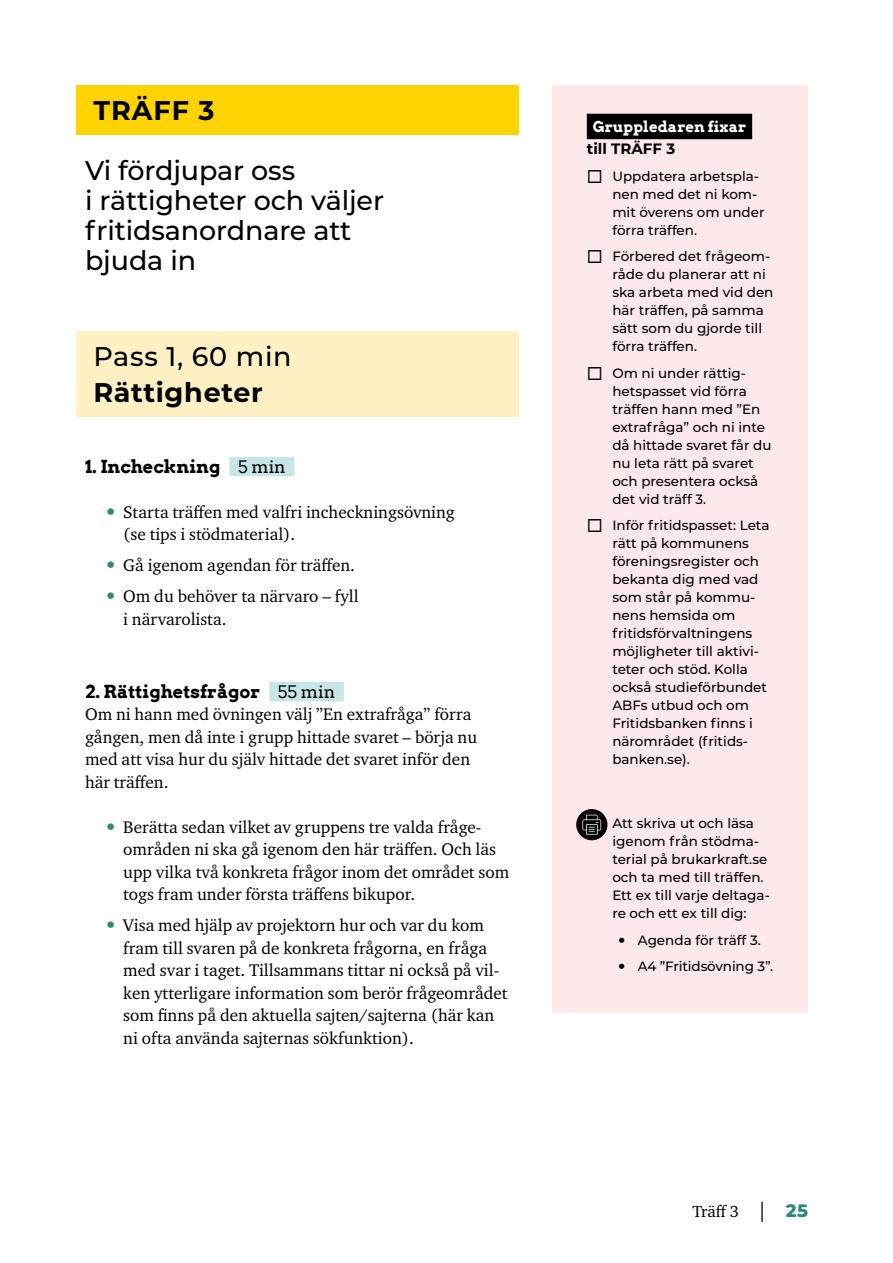
<style>
.page{position:relative;width:893px;height:1263px;background:#fff}
.page>*{position:absolute;margin:0;border:0;box-sizing:border-box;transform-origin:0 0}
.H2_Rubrik_Kraftverket{font:500 27px/30px "Montserrat";letter-spacing:-.005em;color:#000}
.H2_Pass_rubrik{font:500 27px/36px "Montserrat";letter-spacing:.025em;color:#000}
.Träffar_rubrik_1{font:700 27px "Montserrat";letter-spacing:.035em;color:#000}
.H3_Rubrik_Kraftverket{font:700 18px "Arvo";color:#000}
.Punkter_brödtext_nivå_2_med_prickar{font:17.25px/22.5px "Charter ITC Pro";color:#000}
.P_Bröd_u_i_-_Kraftverket{font:17.25px/22.5px "Charter ITC Pro";color:#000}
.träff_i_sidhuvud{font:16.5px "Charter ITC Pro";color:#000}
.H4_Rubrik_materiallista_-_Begripsam_-_i_{font:700 15px/21.6px "Arvo";color:#fff}
.P_Materiallista_-_Begripsam_-_ytterkante{font:500 13.5px/18px "Montserrat";color:#000}
.s1{font-weight:700}
.s2{font-weight:400;font-size:17.25px}
.s3{font-size:22.5px;color:#2e897c}
.s4{font-family:"Montserrat";color:#000}
.s5{font-family:"Charter ITC Pro";font-weight:400;font-size:18px}
.s6{font-size:20.25px}
.s7{font-family:"Montserrat";font-weight:800;font-size:18px;color:#2e897c}
</style>
<div class="page">
<div style="left:77px;top:85px;width:442px;height:50px;background:#ffd300"></div>
<div style="left:77px;top:331px;width:442px;height:86px;background:#fff1c4"></div>
<div style="left:229px;top:457px;width:65px;height:19px;background:#c8e6e6"></div>
<div style="left:269px;top:682px;width:75px;height:19px;background:#c8e6e6"></div>
<div style="left:553px;top:85px;width:255px;height:927px;background:#fde9e9"></div>
<div style="left:587px;top:114px;width:165px;height:25px;background:#000"></div>
<div style="left:576px;top:809px;width:31px;height:31px;background:#000;border-radius:50%"></div>
<svg style="left:582px;top:815px;width:19px;height:20px"></svg>
<p class="Träffar_rubrik_1" style="left:94px;top:91px;width:123px">TRÄFF 3</p>
<h2 class="H2_Rubrik_Kraftverket" style="left:85px;top:154px;width:300px">Vi fördjupar oss<br>i rättigheter och väljer fritidsanordnare att bjuda in</h2>
<p class="H2_Pass_rubrik" style="left:94px;top:337px;width:200px">Pass 1, 60 min<br><span class="s1">Rättigheter</span></p>
<h3 class="H3_Rubrik_Kraftverket" style="left:85px;top:455px;width:202px">1. Incheckning <span class="s2">5 min</span></h3>
<p class="Punkter_brödtext_nivå_2_med_prickar" style="left:123px;top:500px;width:333px;text-indent:-19px"><span class="s3">•</span> Starta träffen med valfri incheckningsövning (se tips i stödmaterial).</p>
<p class="Punkter_brödtext_nivå_2_med_prickar" style="left:104px;top:554px;width:252px"><span class="s3">•</span> Gå igenom agendan för träffen.</p>
<p class="Punkter_brödtext_nivå_2_med_prickar" style="left:123px;top:585px;width:237px;text-indent:-19px"><span class="s3">•</span> Om du behöver ta närvaro – fyll i närvarolista.</p>
<h3 class="H3_Rubrik_Kraftverket" style="left:85px;top:680px;width:252px">2. Rättighetsfrågor <span class="s2">55 min</span></h3>
<p class="P_Bröd_u_i_-_Kraftverket" style="left:85px;top:703px;width:394px">Om ni hann med övningen välj ”En extrafråga” förra gången, men då inte i grupp hittade svaret – börja nu med att visa hur du själv hittade det svaret inför den här träffen.</p>
<p class="Punkter_brödtext_nivå_2_med_prickar" style="left:123px;top:815px;width:387px;text-indent:-19px"><span class="s3">•</span> Berätta sedan vilket av gruppens tre valda fråge&shy;områden ni ska gå igenom den här träffen. Och läs upp vilka två konkreta frågor inom det området som togs fram under första träffens bikupor.</p>
<p class="Punkter_brödtext_nivå_2_med_prickar" style="left:123px;top:914px;width:386px;text-indent:-19px"><span class="s3">•</span> Visa med hjälp av projektorn hur och var du kom fram till svaren på de konkreta frågorna, en fråga med svar i taget. Tillsammans tittar ni också på vil&shy;ken ytterligare information som berör frågeområdet som finns på den aktuella sajten/sajterna (här kan ni ofta använda sajternas sökfunktion).</p>
<h4 class="H4_Rubrik_materiallista_-_Begripsam_-_i_" style="left:587px;top:116px;width:161px;text-indent:6px">Gruppledaren fixar <span class="s4">till TRÄFF 3</span></h4>
<p class="P_Materiallista_-_Begripsam_-_ytterkante" style="left:612px;top:166px;width:154px">Uppdatera arbetspla&shy;nen med det ni kom&shy;mit överens om under förra träffen.</p>
<p class="P_Materiallista_-_Begripsam_-_ytterkante" style="left:612px;top:247px;width:163px">Förbered det frågeom&shy;råde du planerar att ni ska arbeta med vid den här träffen, på samma sätt som du gjorde till förra träffen.</p>
<p class="P_Materiallista_-_Begripsam_-_ytterkante" style="left:612px;top:363px;width:161px">Om ni under rättig&shy;hetspasset vid förra träffen hann med ”En extrafråga” och ni inte då hittade svaret får du nu leta rätt på svaret och presentera också det vid träff 3.</p>
<p class="P_Materiallista_-_Begripsam_-_ytterkante" style="left:612px;top:516px;width:159px">Inför fritidspasset: Leta rätt på kommunens föreningsregister och bekanta dig med vad som står på kommu&shy;nens hemsida om fritidsförvaltningens möjligheter till aktivi&shy;teter och stöd. Kolla också studieförbundet<br>ABFs utbud och om<br>Fritidsbanken finns i närområdet (fritids&shy;banken.se).</p>
<p class="P_Materiallista_-_Begripsam_-_ytterkante" style="left:612px;top:814px;width:159px">Att skriva ut och läsa igenom från stödma&shy;terial på brukarkraft.se och ta med till träffen.<br>Ett ex till varje deltaga&shy;re och ett ex till dig:</p>
<p class="P_Materiallista_-_Begripsam_-_ytterkante" style="left:617px;top:930px;width:146px"><span class="s5">•</span> Agenda för träff 3.</p>
<p class="P_Materiallista_-_Begripsam_-_ytterkante" style="left:617px;top:957px;width:158px"><span class="s5">•</span> A4 ”Fritidsövning 3”.</p>
<p class="träff_i_sidhuvud" style="left:692px;top:1201px;width:117px">Träff 3 <span class="s6">|</span> <span class="s7">25</span></p>
</div>
